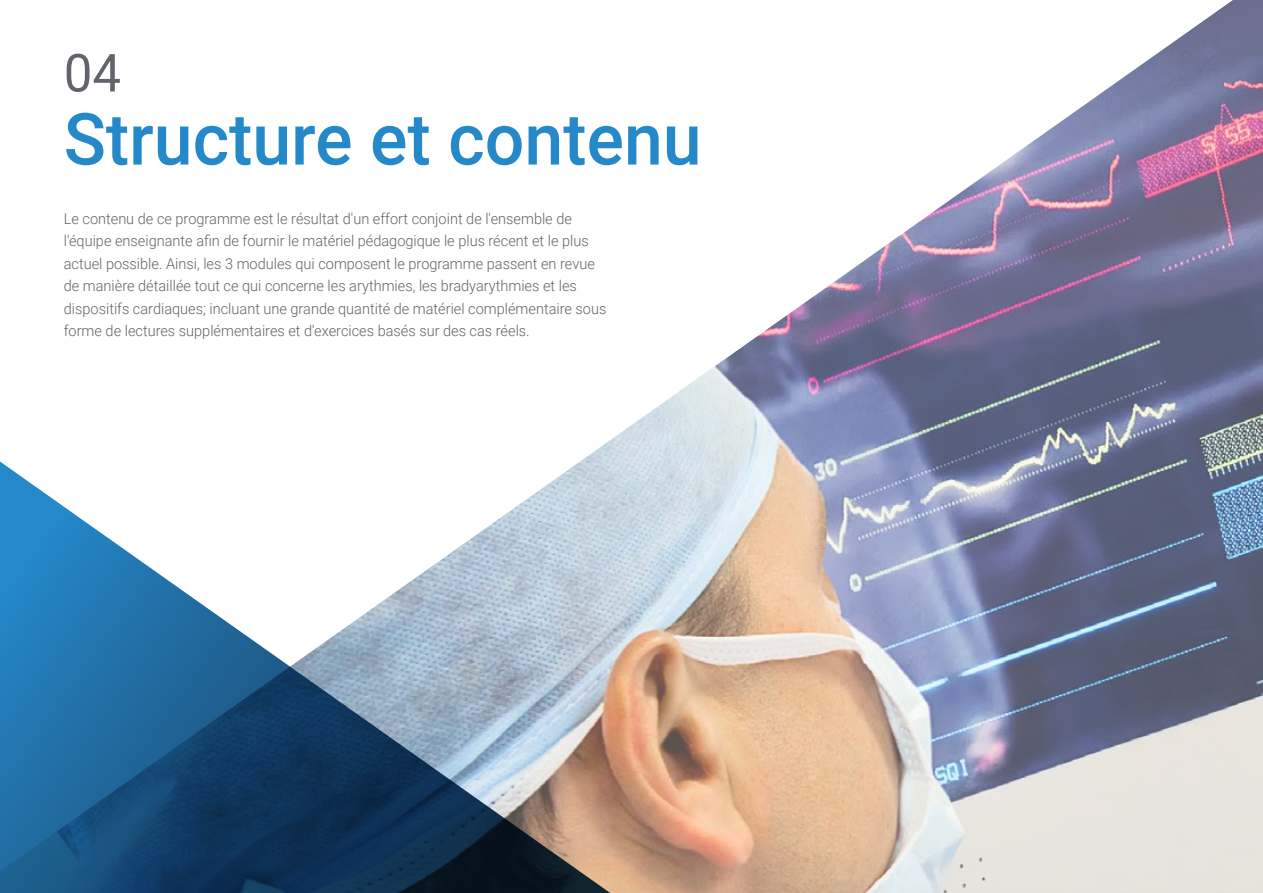
<style>
.page{position:relative;width:1263px;height:893px;background:#fff}
.page>*{position:absolute;margin:0;border:0;box-sizing:border-box;transform-origin:0 0}
.t1{font:500 72px "Roboto";color:#2488c9}
.t2{font:52.5px "Roboto";color:#61646a}
.t3{font:300 15px/22.5px "Roboto";color:#61646a}
</style>
<div class="page">
<img style="left:602px;top:0;width:661px;height:893px">
<svg style="left:0;top:446px;width:640px;height:447px"></svg>
<h2 class="t2" style="left:64px;top:36px;width:59px">04</h2>
<h1 class="t1" style="left:64px;top:89px;width:639px">Structure et contenu</h1>
<p class="t3" style="left:64px;top:207px;width:544px">Le contenu de ce programme est le résultat d'un effort conjoint de l'ensemble de l'équipe enseignante afin de fournir le matériel pédagogique le plus récent et le plus actuel possible. Ainsi, les 3 modules qui composent le programme passent en revue de manière détaillée tout ce qui concerne les arythmies, les bradyarythmies et les dispositifs cardiaques; incluant une grande quantité de matériel complémentaire sous forme de lectures supplémentaires et d'exercices basés sur des cas réels.</p>
</div>
